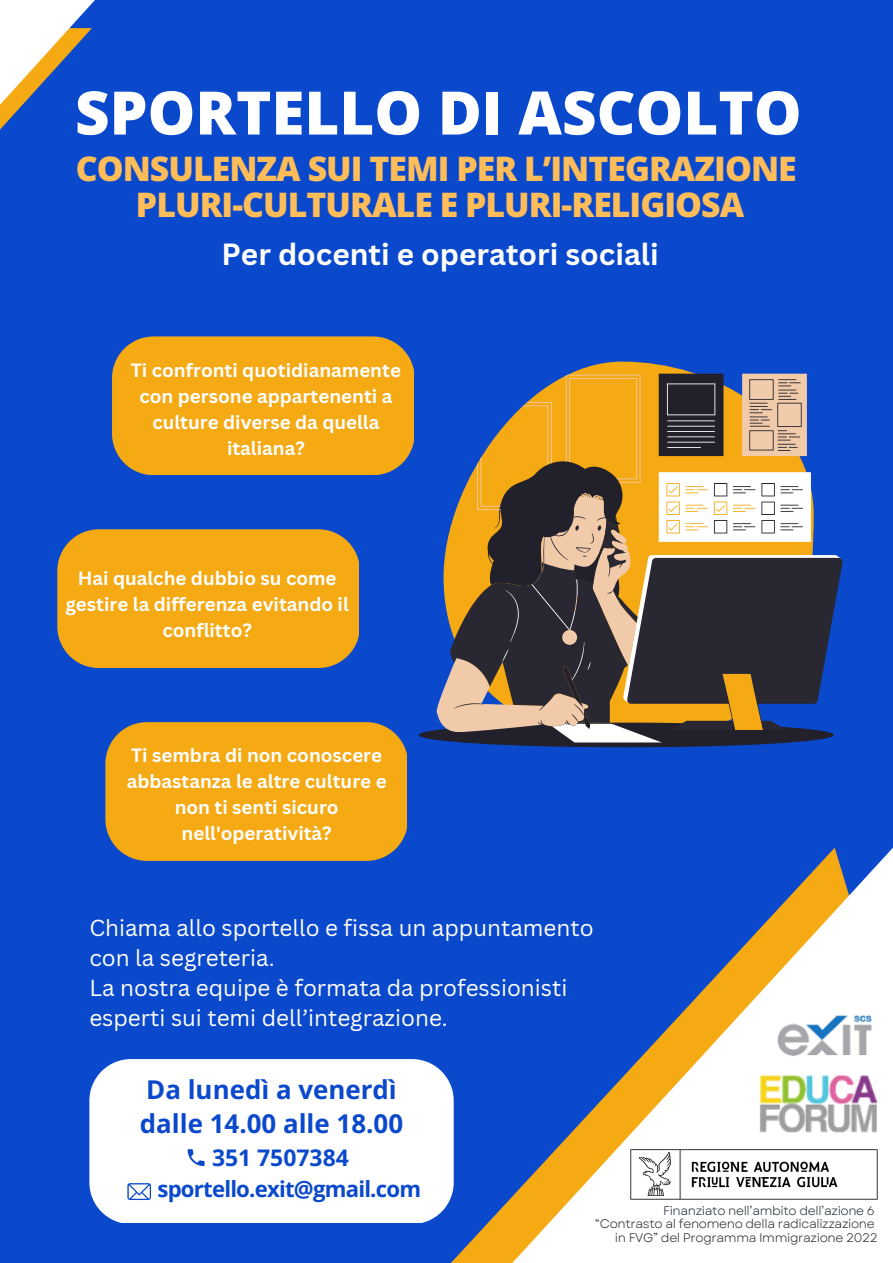
<style>
.page{position:relative;width:893px;height:1263px;background:#0a49cc}
.page>*{position:absolute;margin:0;border:0;box-sizing:border-box;transform-origin:0 0}
.t1{font:800 60px "Open Sans";color:#fff}
.t2{font:800 33.75px/36.6px "Open Sans";letter-spacing:-.025em;color:#ffbd59;text-align:center}
.t3{font:700 29.78px "Canva Sans";color:#fff}
.t4{font:700 25.88px/33.2px "Open Sans";color:#0a49cc}
.t5{font:700 22.88px "Open Sans";color:#0a49cc}
.t6{font:22.5px/29.8px "Canva Sans";color:#fff}
.t7{font:700 22.12px "Open Sans";letter-spacing:-.035em;color:#0a49cc}
.t8{font:700 18.75px/25.9px "Canva Sans";color:#fff;text-align:center}
.t9{font:12.38px/13.5px "Garet";letter-spacing:-.03em;color:#1f2a32;text-align:right}
</style>
<div class="page">
<svg style="left:421px;top:1205px;width:83px;height:58px"></svg>
<svg style="left:504px;top:560px;width:389px;height:703px"></svg>
<svg style="left:0;top:0;width:95px;height:130px"></svg>
<img style="left:775px;top:1008px;width:102px;height:51px">
<img style="left:756px;top:1072px;width:121px;height:63px">
<img style="left:630px;top:1149px;width:247px;height:51px">
<div style="left:112px;top:336px;width:301px;height:139px;background:#f5a913"></div>
<div style="left:57px;top:529px;width:302px;height:138px;background:#f5a913"></div>
<div style="left:105px;top:722px;width:302px;height:138px;background:#f5a913"></div>
<div style="left:89px;top:1059px;width:365px;height:163px;background:#fff"></div>
<svg style="left:569px;top:362px;width:238px;height:12px"></svg>
<svg style="left:419px;top:730px;width:414px;height:17px;fill:#21202b"></svg>
<svg style="left:501px;top:472px;width:340px;height:270px"></svg>
<svg style="left:435px;top:374px;width:372px;height:358px"></svg>
<svg style="left:450px;top:516px;width:392px;height:214px;background:#6b5d50"></svg>
<svg style="left:127px;top:1183px;width:24px;height:17px"></svg>
<svg style="left:188px;top:1149px;width:17px;height:17px"></svg>
<h1 class="t1" style="left:75px;top:70px;width:728px">SPORTELLO DI ASCOLTO</h1>
<h2 class="t2" style="left:76px;top:149px;width:722px">CONSULENZA SUI TEMI PER L’INTEGRAZIONE<br>PLURI-CULTURALE E PLURI-RELIGIOSA</h2>
<h3 class="t3" style="left:221px;top:233px;width:439px">Per docenti e operatori sociali</h3>
<p class="t8" style="left:131px;top:357px;width:272px">Ti confronti quotidianamente con persone appartenenti a culture diverse da quella italiana?</p>
<p class="t8" style="left:65px;top:565px;width:285px">Hai qualche dubbio su come gestire la differenza evitando il conflitto?</p>
<p class="t8" style="left:127px;top:742px;width:261px">Ti sembra di non conoscere abbastanza le altre culture e non ti senti sicuro nell'operatività?</p>
<p class="t6" style="left:89px;top:913px;width:506px">Chiama allo sportello e fissa un appuntamento con la segreteria.<br>La nostra equipe è formata da professionisti esperti sui temi dell’integrazione.</p>
<h3 class="t4" style="left:140px;top:1073px;width:265px">Da lunedì a venerdì dalle 14.00 alle 18.00</h3>
<p class="t5" style="left:212px;top:1142px;width:138px">351 7507384</p>
<p class="t7" style="left:157px;top:1174px;width:265px">sportello.exit@gmail.com</p>
<p class="t9" style="left:595px;top:1203px;width:284px">Finanziato nell’ambito dell’azione 6<br>“Contrasto al fenomeno della radicalizzazione in FVG” del Programma Immigrazione 2022</p>
</div>
